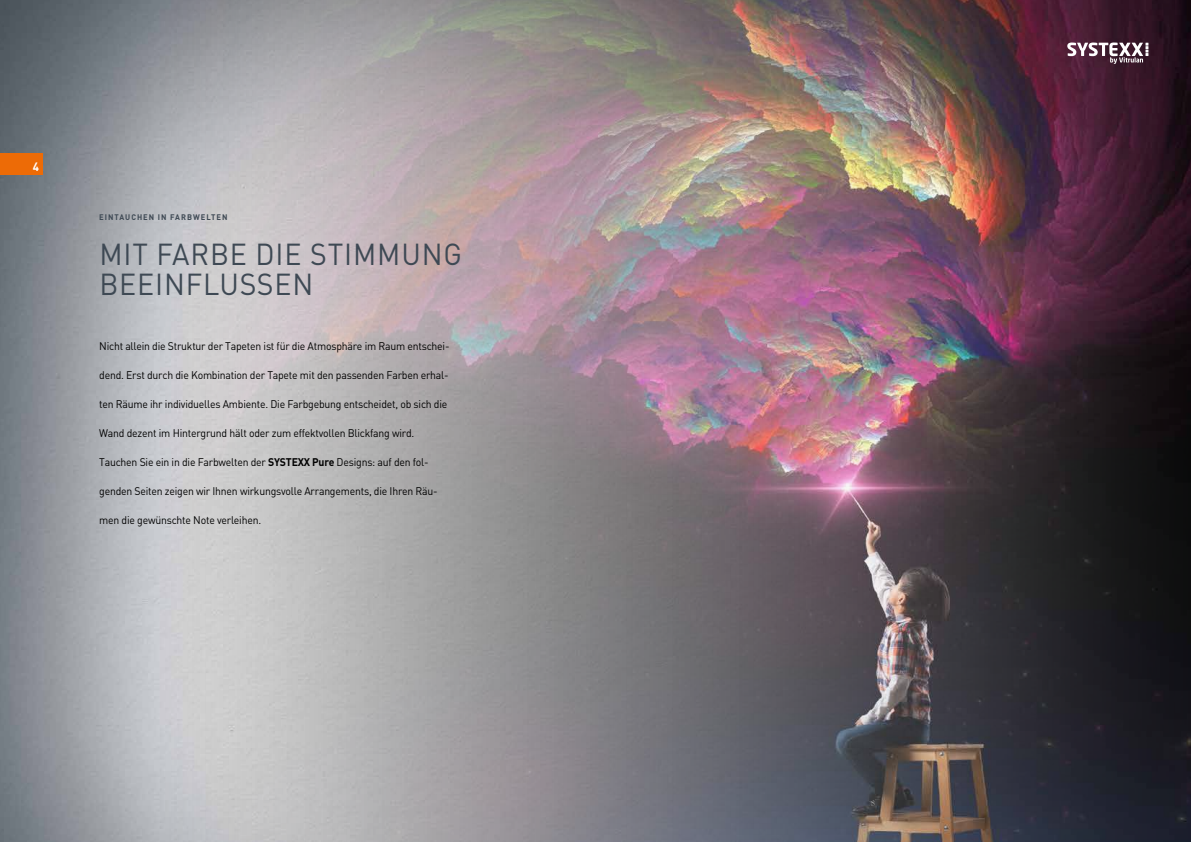
<style>
.page{position:relative;width:1191px;height:842px;background:#fff}
.page>*{position:absolute;margin:0;border:0;box-sizing:border-box;transform-origin:0 0}
.t1{font:30px/30px "DINOT";letter-spacing:.03em;color:#3e4954;scale:.95 1}
.t2{font:700 12px "DINOT";color:#fff;scale:.95 1}
.t3{font:11px "DINOT";letter-spacing:-.02em;color:#000;scale:.95 1}
.t4{font:700 8px "DINOT";letter-spacing:.13em;color:#3e4954;scale:.95 1}
.s1{font-weight:700}
</style>
<div class="page">
<img style="left:0;top:0;width:1191px;height:842px">
<svg style="left:1067px;top:43px;width:81px;height:21px"></svg>
<div style="left:0;top:153px;width:43px;height:22px;background:#ed6b06"></div>
<p class="t2" style="left:33px;top:158px;width:8px">4</p>
<p class="t4" style="left:99px;top:212px;width:136px">EINTAUCHEN IN FARBWELTEN</p>
<h1 class="t1" style="left:99px;top:238px;width:383px">MIT FARBE DIE STIMMUNG<br>BEEINFLUSSEN</h1>
<p class="t3" style="left:99px;top:339px;width:370px">Nicht allein die Struktur der Tapeten ist für die Atmosphäre im Raum entschei-</p>
<p class="t3" style="left:99px;top:368px;width:369px">dend. Erst durch die Kombination der Tapete mit den passenden Farben erhal-</p>
<p class="t3" style="left:99px;top:397px;width:368px">ten Räume ihr individuelles Ambiente. Die Farbgebung entscheidet, ob sich die</p>
<p class="t3" style="left:99px;top:426px;width:333px">Wand dezent im Hintergrund hält oder zum effektvollen Blickfang wird.</p>
<p class="t3" style="left:99px;top:455px;width:348px">Tauchen Sie ein in die Farbwelten der <span class="s1">SYSTEXX Pure</span> Designs: auf den fol-</p>
<p class="t3" style="left:99px;top:484px;width:358px">genden Seiten zeigen wir Ihnen wirkungsvolle Arrangements, die Ihren Räu-</p>
<p class="t3" style="left:99px;top:513px;width:172px">men die gewünschte Note verleihen.</p>
</div>
